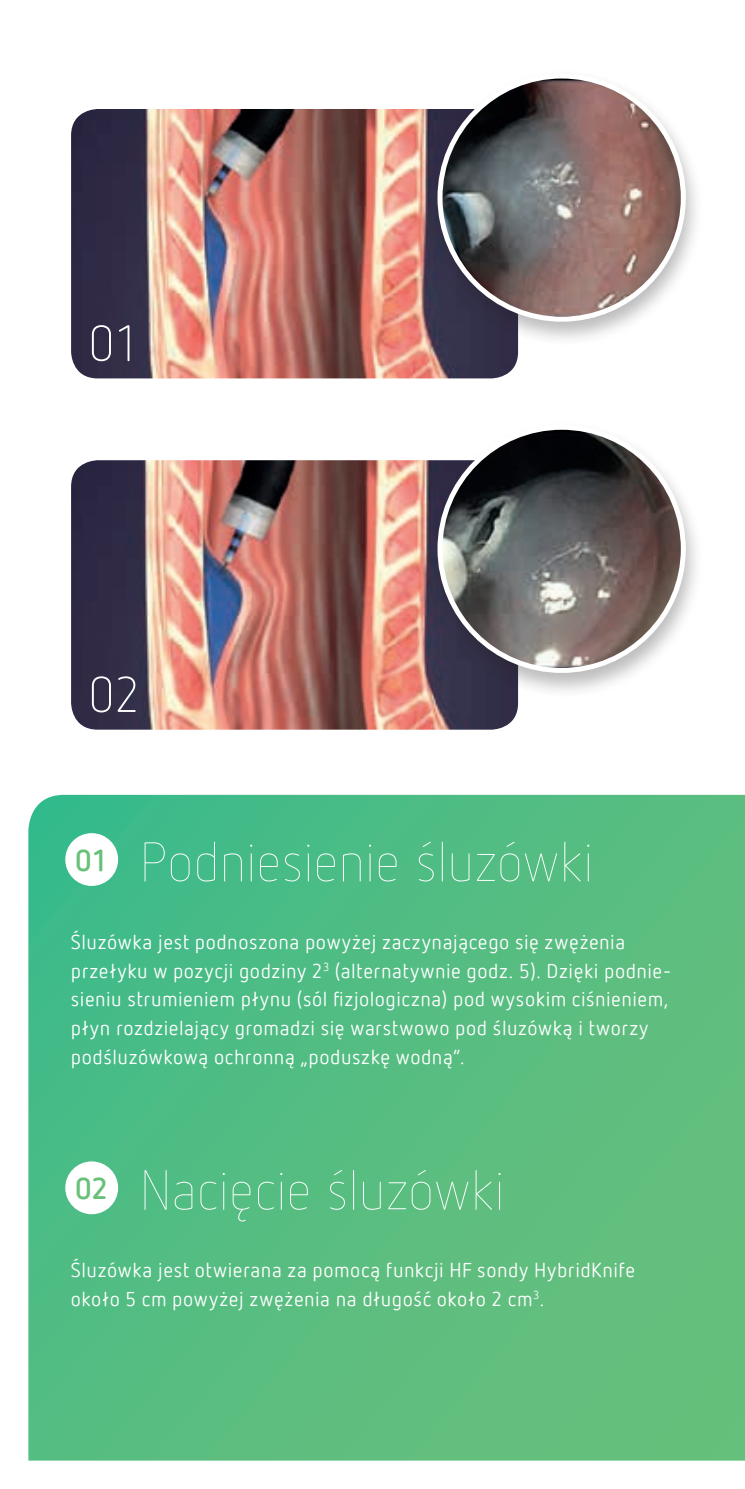
<style>
.page{position:relative;width:745px;height:1489px;background:#fff}
.page>*{position:absolute;margin:0;border:0;box-sizing:border-box;transform-origin:0 0}
.t1{font:100 55px "Netto Offc Pro";letter-spacing:-.01em;color:#fff}
.t2{font:300 50px "Netto Offc Pro";color:#fff}
.t3{font:700 30px "Netto Offc Pro";color:#68c079}
.t4{font:20px/28.8px "Netto Offc Pro";letter-spacing:.03em;color:#fff}
</style>
<div class="page">
<svg style="left:28px;top:794px;width:716px;height:666px;background:#56bd81"></svg>
<img style="left:71px;top:460px;width:446px;height:269px">
<div style="left:426px;top:420px;width:278px;height:278px;background:#231f20;opacity:.3"></div>
<img style="left:439px;top:427px;width:244px;height:243px;border-radius:122px">
<div style="left:437px;top:425px;width:248px;height:248px;border:5px solid #fff;border-radius:50%"></div>
<img style="left:71px;top:109px;width:446px;height:269px">
<div style="left:426px;top:69px;width:278px;height:278px;background:#231f20;opacity:.3"></div>
<img style="left:439px;top:76px;width:244px;height:243px;border-radius:122px">
<div style="left:437px;top:74px;width:248px;height:248px;border:5px solid #fff;border-radius:50%"></div>
<div style="left:66px;top:834px;width:51px;height:50px;background:#fff;border-radius:50%"></div>
<div style="left:65px;top:833px;width:53px;height:52px;border:2px solid #fff;border-radius:50%"></div>
<div style="left:66px;top:1162px;width:51px;height:50px;background:#fff;border-radius:50%"></div>
<div style="left:65px;top:1161px;width:53px;height:53px;border:2px solid #fff;border-radius:50%"></div>
<h2 class="t2" style="left:88px;top:312px;width:53px">01</h2>
<h2 class="t2" style="left:88px;top:663px;width:53px">02</h2>
<h3 class="t3" style="left:75px;top:840px;width:34px">01</h3>
<h1 class="t1" style="left:139px;top:828px;width:456px">Podniesienie śluzówki</h1>
<p class="t4" style="left:71px;top:926px;width:601px">Śluzówka jest podnoszona powyżej zaczynającego się zwężenia przełyku w pozycji godziny 2<sup>3</sup> (alternatywnie godz. 5). Dzięki podnie&shy;sieniu strumieniem płynu (sól fizjologiczna) pod wysokim ciśnieniem, płyn rozdzielający gromadzi się warstwowo pod śluzówką i tworzy podśluzówkową ochronną „poduszkę wodną”.</p>
<h3 class="t3" style="left:75px;top:1168px;width:34px">02</h3>
<h1 class="t1" style="left:139px;top:1156px;width:367px">Nacięcie śluzówki</h1>
<p class="t4" style="left:71px;top:1254px;width:565px">Śluzówka jest otwierana za pomocą funkcji HF sondy HybridKnife około 5 cm powyżej zwężenia na długość około 2 cm<sup>3</sup>.</p>
</div>
